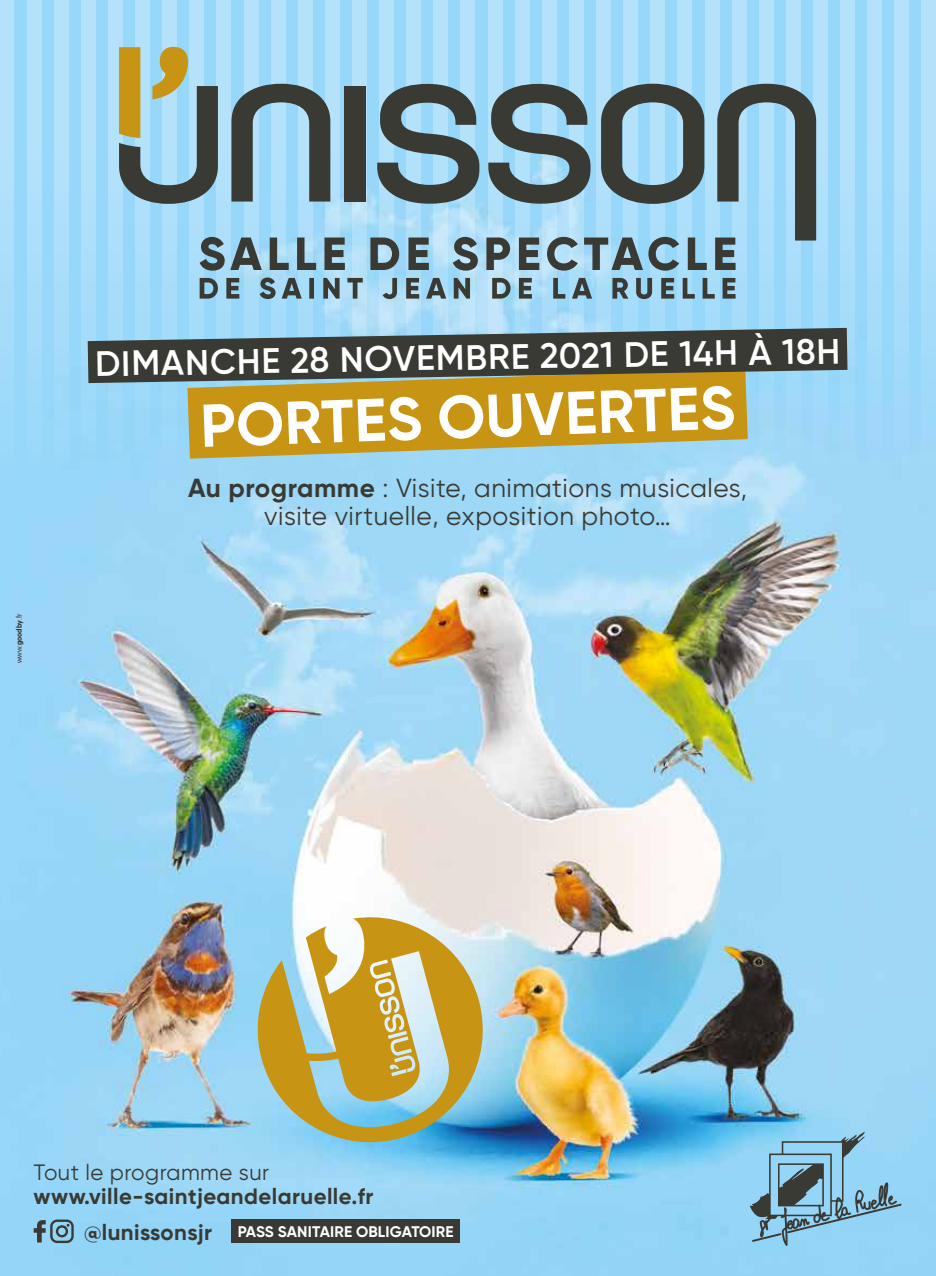
<style>
.page{position:relative;width:936px;height:1276px;background:#fff}
.page>*{position:absolute;margin:0;border:0;box-sizing:border-box;transform-origin:0 0}
.t1{font:700 60.3px "Gilroy";color:#fff}
.t2{font:600 35.25px "Gilroy";color:#fff}
.t3{font:26.1px/28.5px "Gilroy";letter-spacing:.02em;color:#393a34;text-align:center}
.t4{font:700 22.2px "Gilroy";letter-spacing:.02em;color:#393a34}
.t5{font:22.2px "Gilroy";letter-spacing:.02em;color:#393a34}
.t6{font:700 15.45px "Gilroy";letter-spacing:.01em;color:#fff}
.t7{font:300 7.5px "VAG Rounded";color:#393a34}
.s1{font-weight:700}
.s2{font-size:22.2px;color:#393a34}
</style>
<div class="page">
<img style="left:0;top:0;width:935px;height:1276px">
<div style="left:813px;top:0;width:14px;height:541px;background:#aadefa"></div>
<svg style="left:379px;top:0;width:15px;height:541px;background:#aaddf7"></svg>
<svg style="left:596px;top:0;width:15px;height:541px;background:#a9dcf8"></svg>
<svg style="left:162px;top:0;width:15px;height:541px;background:#a3daf8"></svg>
<svg style="left:704px;top:0;width:15px;height:541px;background:#abddf8"></svg>
<svg style="left:840px;top:0;width:14px;height:541px;background:#a9ddf9"></svg>
<svg style="left:271px;top:0;width:14px;height:541px;background:#abddf8"></svg>
<svg style="left:488px;top:0;width:14px;height:541px;background:#addef8"></svg>
<svg style="left:54px;top:0;width:14px;height:541px;background:#a8ddfa"></svg>
<svg style="left:759px;top:0;width:14px;height:541px;background:#abd9f2"></svg>
<svg style="left:894px;top:0;width:15px;height:541px;background:#a9ddf9"></svg>
<svg style="left:325px;top:0;width:14px;height:541px;background:#acddf7"></svg>
<svg style="left:542px;top:0;width:14px;height:541px;background:#a9dcf8"></svg>
<svg style="left:108px;top:0;width:15px;height:541px;background:#a8dcf9"></svg>
<svg style="left:650px;top:0;width:15px;height:541px;background:#aaddf8"></svg>
<svg style="left:216px;top:0;width:15px;height:541px;background:#a5dbf8"></svg>
<svg style="left:433px;top:0;width:15px;height:541px;background:#a8dcf7"></svg>
<svg style="left:0;top:0;width:14px;height:541px;background:#a8ddfa"></svg>
<svg style="left:786px;top:0;width:14px;height:541px;background:#a9dcf8"></svg>
<svg style="left:921px;top:0;width:14px;height:541px;background:#a9ddf9"></svg>
<svg style="left:352px;top:0;width:15px;height:541px;background:#aadcf7"></svg>
<svg style="left:569px;top:0;width:14px;height:541px;background:#acddf8"></svg>
<svg style="left:135px;top:0;width:15px;height:541px;background:#a2daf8"></svg>
<svg style="left:677px;top:0;width:15px;height:541px;background:#b0dffa"></svg>
<svg style="left:244px;top:0;width:14px;height:541px;background:#a8dcf8"></svg>
<svg style="left:460px;top:0;width:15px;height:541px;background:#abddf8"></svg>
<svg style="left:27px;top:0;width:14px;height:541px;background:#a8ddfa"></svg>
<svg style="left:731px;top:0;width:15px;height:541px;background:#acddf8"></svg>
<svg style="left:867px;top:0;width:15px;height:541px;background:#a9ddf9"></svg>
<svg style="left:298px;top:0;width:14px;height:541px;background:#a9dcf8"></svg>
<svg style="left:515px;top:0;width:14px;height:541px;background:#aaddf8"></svg>
<svg style="left:81px;top:0;width:15px;height:541px;background:#a8ddfa"></svg>
<svg style="left:623px;top:0;width:15px;height:541px;background:#a7dcf8"></svg>
<svg style="left:189px;top:0;width:15px;height:541px;background:#a5daf6"></svg>
<svg style="left:406px;top:0;width:15px;height:541px;background:#a8dcf7"></svg>
<svg style="left:749px;top:1131px;width:152px;height:114px;background:#81b5d0"></svg>
<svg style="left:34px;top:1219px;width:40px;height:24px"></svg>
<div style="left:231px;top:1219px;width:229px;height:24px;background:#393a34"></div>
<svg style="left:187px;top:383px;width:560px;height:75px;background:#c19d34"></svg>
<svg style="left:88px;top:328px;width:759px;height:55px;background:#535b53"></svg>
<svg style="left:200px;top:277px;width:535px;height:22px;background:#81a3b4"></svg>
<svg style="left:119px;top:47px;width:697px;height:224px;background:#87abbb"></svg>
<svg style="left:252px;top:910px;width:243px;height:244px;background:#b6bb92"></svg>
<svg style="left:377px;top:981px;width:15px;height:13px"></svg>
<p class="t7" style="left:15px;top:663px;width:51px;rotate:-90deg">www.<span class="s1">goodby</span>.fr</p>
<h2 class="t2" style="left:95px;top:342px;width:746px;rotate:-1deg">DIMANCHE 28 NOVEMBRE 2021 DE 14H À 18H</h2>
<h1 class="t1" style="left:199px;top:388px;width:536px;rotate:-2deg">PORTES OUVERTES</h1>
<p class="t3" style="left:188px;top:473px;width:560px"><span class="s1">Au programme</span> : Visite, animations musicales, visite virtuelle, exposition photo…</p>
<p class="t5" style="left:34px;top:1158px;width:237px">Tout le programme sur</p>
<p class="t4" style="left:34px;top:1182px;width:341px">www.ville-saintjeandelaruelle.fr</p>
<p class="t6" style="left:84px;top:1221px;width:371px"><span class="s2">@lunissonsjr</span> PASS SANITAIRE OBLIGATOIRE</p>
</div>
